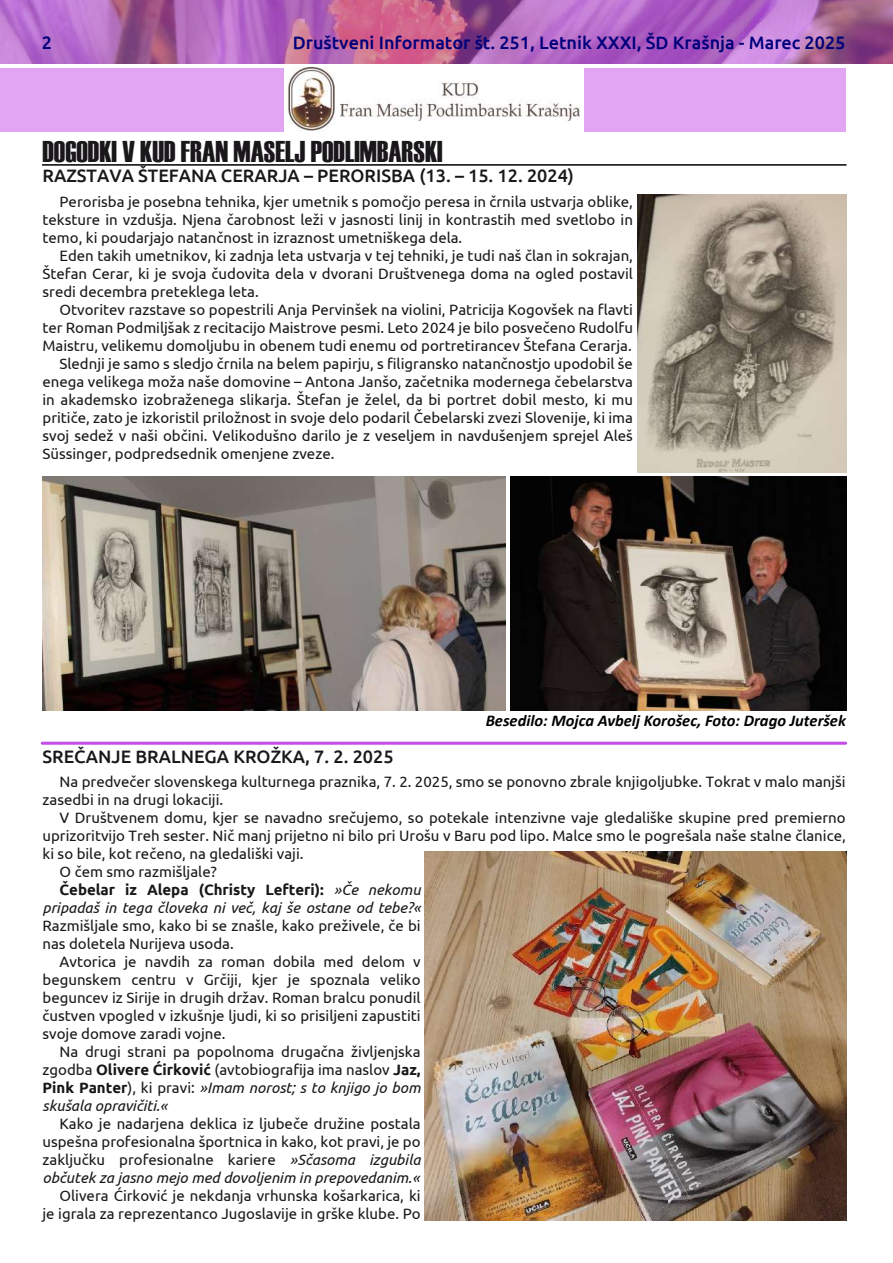
<style>
.page{position:relative;width:893px;height:1263px;background:#fff}
.page>*{position:absolute;margin:0;border:0;box-sizing:border-box;transform-origin:0 0}
.t1{font:30px "Haettenschweiler";color:#1a171b}
.t2{font:500 18px "Ubuntu";color:#1a171b}
.t3{font:500 18px "Ubuntu";color:#00007a}
.t4{font:italic 700 16.5px "Calibri";color:#000}
.t5{font:15px/18px "Ubuntu";color:#1a171b;text-align:justify}
.t6{font:italic 15px "Ubuntu";color:#1a171b}
.t7{font:700 15px "Ubuntu";color:#1a171b}
.s1{font-weight:400;font-style:italic}
.s2{font-weight:700}
.s3{font-style:italic}
</style>
<div class="page">
<div style="left:0;top:0;width:893px;height:64px;background:#c44ce8;opacity:.5"></div>
<hr style="left:43px;top:164px;width:803px;height:2px;background:#000">
<img style="left:425px;top:851px;width:421px;height:369px">
<div style="left:585px;top:68px;width:261px;height:64px;background:#e1a5f3"></div>
<div style="left:0;top:68px;width:283px;height:64px;background:#e1a5f3"></div>
<img style="left:287px;top:68px;width:48px;height:63px">
<img style="left:340px;top:81px;width:239px;height:39px">
<img style="left:510px;top:477px;width:336px;height:234px">
<img style="left:43px;top:477px;width:463px;height:234px">
<img style="left:637px;top:195px;width:209px;height:277px">
<hr style="left:42px;top:742px;width:804px;height:3px;background:#c44ce8">
<p class="t3" style="left:42px;top:35px;width:12px">2</p>
<p class="t3" style="left:293px;top:35px;width:554px">Društveni Informator št. 251, Letnik XXXI, ŠD Krašnja - Marec 2025</p>
<h1 class="t1" style="left:43px;top:141px;width:402px">DOGODKI V KUD FRAN MASELJ PODLIMBARSKI</h1>
<p class="t2" style="left:43px;top:168px;width:533px">RAZSTAVA ŠTEFANA CERARJA – PERORISBA (13. – 15. 12. 2024)</p>
<p class="t5" style="left:43px;top:193px;width:592px;text-indent:17px">Perorisba je posebna tehnika, kjer umetnik s pomočjo peresa in črnila ustvarja oblike, teksture in vzdušja. Njena čarobnost leži v jasnosti linij in kontrastih med svetlobo in temo, ki poudarjajo natančnost in izraznost umetniškega dela.</p>
<p class="t5" style="left:43px;top:247px;width:592px;text-indent:17px">Eden takih umetnikov, ki zadnja leta ustvarja v tej tehniki, je tudi naš član in sokrajan, Štefan Cerar, ki je svoja čudovita dela v dvorani Društvenega doma na ogled postavil sredi decembra preteklega leta.</p>
<p class="t5" style="left:60px;top:301px;width:575px">Otvoritev razstave so popestrili Anja Pervinšek na violini, Patricija Kogovšek na flavti</p>
<p class="t5" style="left:43px;top:319px;width:592px">ter Roman Podmiljšak z recitacijo Maistrove pesmi. Leto 2024 je bilo posvečeno Rudolfu</p>
<p class="t5" style="left:43px;top:337px;width:591px">Maistru, velikemu domoljubu in obenem tudi enemu od portretirancev Štefana Cerarja.</p>
<p class="t5" style="left:60px;top:355px;width:575px">Slednji je samo s sledjo črnila na belem papirju, s filigransko natančnostjo upodobil še</p>
<p class="t5" style="left:43px;top:373px;width:592px">enega velikega moža naše domovine – Antona Janšo, začetnika modernega čebelarstva</p>
<p class="t5" style="left:43px;top:391px;width:592px">in akademsko izobraženega slikarja. Štefan je želel, da bi portret dobil mesto, ki mu</p>
<p class="t5" style="left:43px;top:409px;width:592px">pritiče, zato je izkoristil priložnost in svoje delo podaril Čebelarski zvezi Slovenije, ki ima</p>
<p class="t5" style="left:43px;top:427px;width:592px">svoj sedež v naši občini. Velikodušno darilo je z veseljem in navdušenjem sprejel Aleš</p>
<p class="t5" style="left:43px;top:445px;width:293px">Süssinger, podpredsednik omenjene zveze.</p>
<p class="t4" style="left:486px;top:714px;width:362px">Besedilo: Mojca Avbelj Korošec, Foto: Drago Juteršek</p>
<p class="t2" style="left:43px;top:749px;width:353px">SREČANJE BRALNEGA KROŽKA, 7. 2. 2025</p>
<p class="t5" style="left:43px;top:774px;width:805px;text-indent:17px">Na predvečer slovenskega kulturnega praznika, 7. 2. 2025, smo se ponovno zbrale knjigoljubke. Tokrat v malo manjši zasedbi in na drugi lokaciji.</p>
<p class="t5" style="left:60px;top:810px;width:788px">V Društvenem domu, kjer se navadno srečujemo, so potekale intenzivne vaje gledališke skupine pred premierno</p>
<p class="t5" style="left:43px;top:828px;width:805px">uprizoritvijo Treh sester. Nič manj prijetno ni bilo pri Urošu v Baru pod lipo. Malce smo le pogrešala naše stalne članice,</p>
<p class="t5" style="left:43px;top:846px;width:262px">ki so bile, kot rečeno, na gledališki vaji.</p>
<p class="t5" style="left:60px;top:864px;width:159px">O čem smo razmišljale?</p>
<p class="t7" style="left:60px;top:883px;width:363px">Čebelar iz Alepa (Christy Lefteri): <span class="s1">»Če nekomu</span></p>
<p class="t6" style="left:43px;top:901px;width:380px">pripadaš in tega človeka ni več, kaj še ostane od tebe?«</p>
<p class="t5" style="left:43px;top:917px;width:380px">Razmišljale smo, kako bi se znašle, kako preživele, če bi nas doletela Nurijeva usoda.</p>
<p class="t5" style="left:43px;top:953px;width:380px;text-indent:17px">Avtorica je navdih za roman dobila med delom v begunskem centru v Grčiji, kjer je spoznala veliko beguncev iz Sirije in drugih držav. Roman bralcu ponudil čustven vpogled v izkušnje ljudi, ki so prisiljeni zapustiti svoje domove zaradi vojne.</p>
<p class="t5" style="left:43px;top:1043px;width:380px;text-indent:17px">Na drugi strani pa popolnoma drugačna življenjska zgodba <span class="s2">Olivere Ćirković</span> (avtobiografija ima naslov <span class="s2">Jaz, Pink Panter</span>), ki pravi: <span class="s3">»Imam norost; s to knjigo jo bom skušala opravičiti.«</span></p>
<p class="t5" style="left:43px;top:1115px;width:380px;text-indent:17px">Kako je nadarjena deklica iz ljubeče družine postala uspešna profesionalna športnica in kako, kot pravi, je po zaključku profesionalne kariere <span class="s3">»Sčasoma izgubila občutek za jasno mejo med dovoljenim in prepovedanim.«</span></p>
<p class="t5" style="left:43px;top:1187px;width:380px;text-align:right">Olivera Ćirković je nekdanja vrhunska košarkarica, ki<br>je igrala za reprezentanco Jugoslavije in grške klube. Po</p>
</div>
